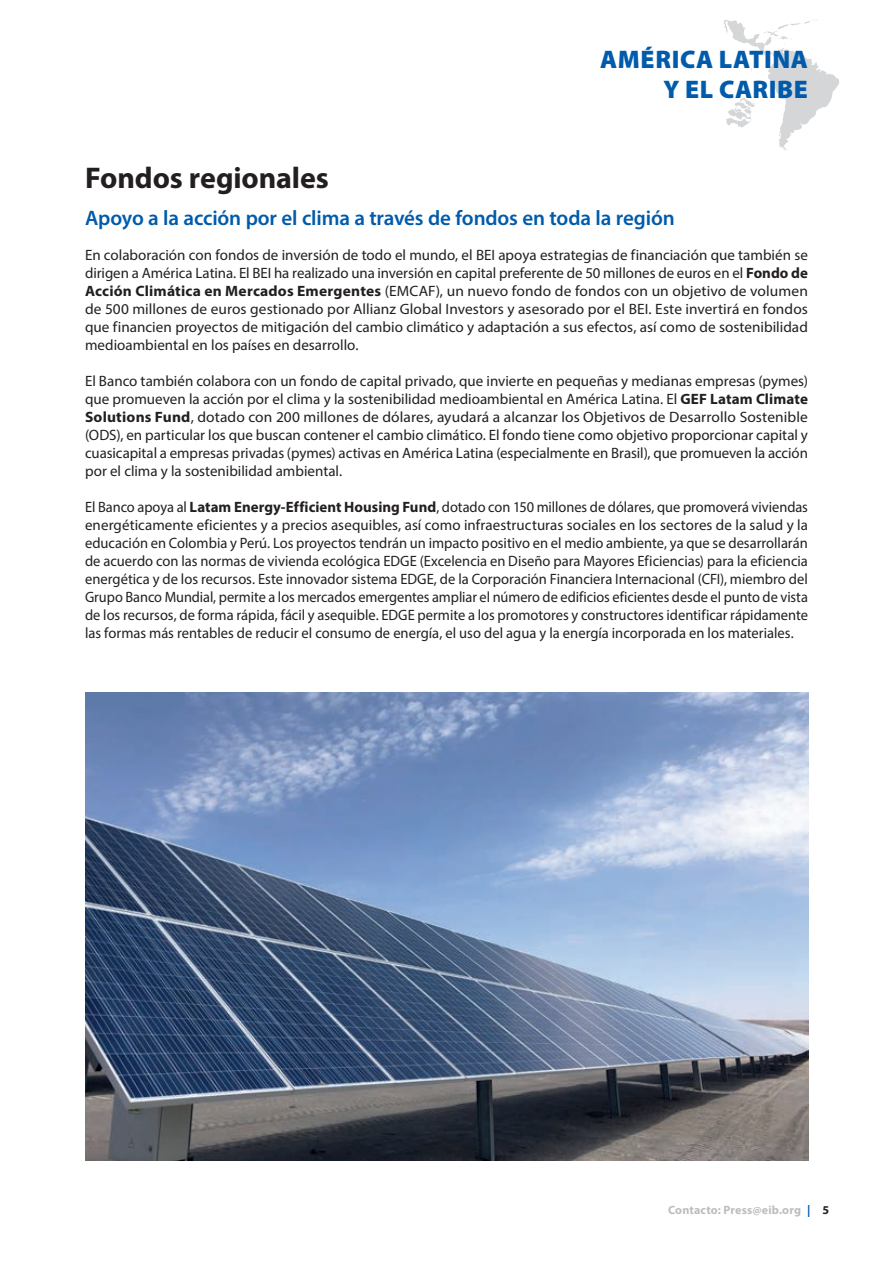
<style>
.page{position:relative;width:893px;height:1263px;background:#fff}
.page>*{position:absolute;margin:0;border:0;box-sizing:border-box;transform-origin:0 0}
._01_TITRE_PROJET{font:700 30px "Myriad Pro";letter-spacing:-.005em;color:#231f20}
.t1{font:900 25.5px/30px "Myriad Pro";letter-spacing:.025em;color:#015bab;text-align:right}
._01a_SOUS_TITRE_PROJ{font:600 21px "Myriad Pro";letter-spacing:-.005em;color:#015bab}
._01_TEXTE_COURANT{font:15px/18px "Myriad Pro";color:#231f20;text-align:justify}
._01_TEXTE_COURANT-2{font:15px/18px "Myriad Pro";color:#231f20;text-align:justify;scale:.96 1}
.t2{font:700 12px "Myriad Pro";letter-spacing:.015em;color:#bcbdc0}
.s1{font-weight:700}
.s2{color:#015bab}
.s3{color:#231f20}
</style>
<div class="page">
<svg style="left:724px;top:20px;width:115px;height:130px"></svg>
<img style="left:85px;top:692px;width:724px;height:468px">
<h2 class="t1" style="left:600px;top:43px;width:209px">AMÉRICA LATINA<br>Y EL CARIBE</h2>
<p class="_01_TITRE_PROJET" style="left:85px;top:158px;width:245px">Fondos regionales</p>
<p class="_01a_SOUS_TITRE_PROJ" style="left:85px;top:204px;width:591px">Apoyo a la acción por el clima a través de fondos en toda la región</p>
<p class="_01_TEXTE_COURANT" style="left:85px;top:246px;width:724px">En colaboración con fondos de inversión de todo el mundo, el BEI apoya estrategias de financiación que también se dirigen a América Latina. El BEI ha realizado una inversión en capital preferente de 50 millones de euros en el <span class="s1">Fondo de Acción Climática en Mercados Emergentes</span> (EMCAF), un nuevo fondo de fondos con un objetivo de volumen de 500 millones de euros gestionado por Allianz Global Investors y asesorado por el BEI. Este invertirá en fondos que financien proyectos de mitigación del cambio climático y adaptación a sus efectos, así como de sostenibilidad medioambiental en los países en desarrollo.</p>
<p class="_01_TEXTE_COURANT" style="left:85px;top:372px;width:724px">El Banco también colabora con un fondo de capital privado, que invierte en pequeñas y medianas empresas (pymes) que promueven la acción por el clima y la sostenibilidad medioambiental en América Latina. El <span class="s1">GEF Latam Climate Solutions Fund</span>, dotado con 200 millones de dólares, ayudará a alcanzar los Objetivos de Desarrollo Sostenible (ODS), en particular los que buscan contener el cambio climático. El fondo tiene como objetivo proporcionar capital y cuasicapital a empresas privadas (pymes) activas en América Latina (especialmente en Brasil), que promueven la acción por el clima y la sostenibilidad ambiental.</p>
<p class="_01_TEXTE_COURANT-2" style="left:85px;top:498px;width:755px">El Banco apoya al <span class="s1">Latam Energy-Efficient Housing Fund</span>, dotado con 150 millones de dólares, que promoverá viviendas energéticamente eficientes y a precios asequibles, así como infraestructuras sociales en los sectores de la salud y la educación en Colombia y Perú. Los proyectos tendrán un impacto positivo en el medio ambiente, ya que se desarrollarán de acuerdo con las normas de vivienda ecológica EDGE (Excelencia en Diseño para Mayores Eficiencias) para la eficiencia energética y de los recursos. Este innovador sistema EDGE, de la Corporación Financiera Internacional (CFI), miembro del Grupo Banco Mundial, permite a los mercados emergentes ampliar el número de edificios eficientes desde el punto de vista de los recursos, de forma rápida, fácil y asequible. EDGE permite a los promotores y constructores identificar rápidamente las formas más rentables de reducir el consumo de energía, el uso del agua y la energía incorporada en los materiales.</p>
<p class="t2" style="left:668px;top:1202px;width:163px">Contacto: Press@eib.org <span class="s2">|</span> <span class="s3">5</span></p>
</div>
